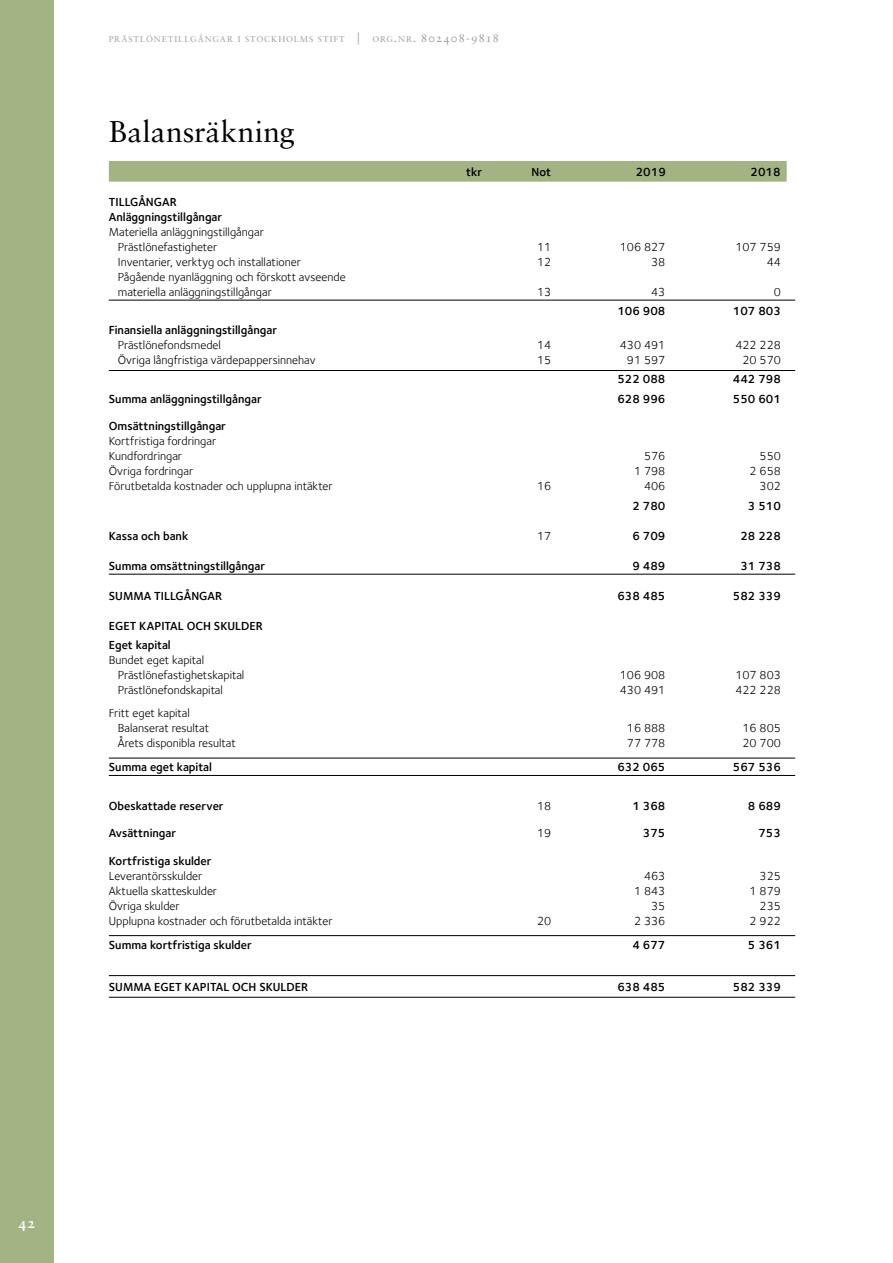
<style>
.page{position:relative;width:893px;height:1263px;background:#fff}
.page>*{position:absolute;margin:0;border:0;box-sizing:border-box;transform-origin:0 0}
.t1{font:30px "Sabon Roman Os F";letter-spacing:.005em;color:#000}
.t2{font:15px "Sabon Bold Os F";color:#fff}
.t3{font:12px/15px "Foundry Sterling";color:#000}
.t4{font:600 12px/15px "Foundry Sterling";color:#000}
.t5{font:8.4px "Sabon Roman Os F";letter-spacing:.11em;color:#9d9fa2}
.s1{font-size:12px}
</style>
<div class="page">
<div style="left:0;top:0;width:54px;height:1263px;background:#a2b484"></div>
<hr style="left:109px;top:300px;width:686px;height:1px;background:#000">
<hr style="left:109px;top:370px;width:686px;height:1px;background:#000">
<hr style="left:109px;top:574px;width:686px;height:1px;background:#000">
<hr style="left:109px;top:758px;width:686px;height:1px;background:#000">
<hr style="left:109px;top:775px;width:686px;height:1px;background:#000">
<hr style="left:109px;top:935px;width:686px;height:1px;background:#000">
<hr style="left:109px;top:975px;width:686px;height:1px;background:#000">
<hr style="left:109px;top:997px;width:686px;height:1px;background:#000">
<div style="left:109px;top:161px;width:678px;height:21px;background:#a2b484"></div>
<p class="t5" style="left:109px;top:34px;width:392px">PRÄSTLÖNETILLGÅNGAR I STOCKHOLMS STIFT <span class="s1">|</span> ORG<span class="s1">.</span>NR<span class="s1">. 802408-9818</span></p>
<h1 class="t1" style="left:109px;top:114px;width:187px">Balansräkning</h1>
<p class="t4" style="left:109px;top:194px;width:115px">TILLGÅNGAR<br>Anläggningstillgångar</p>
<p class="t3" style="left:118px;top:224px;width:148px;text-indent:-9px">Materiella anläggningstillgångar<br>Prästlönefastigheter</p>
<p class="t4" style="left:466px;top:164px;width:18px">tkr</p>
<p class="t4" style="left:532px;top:164px;width:21px">Not</p>
<p class="t4" style="left:636px;top:164px;width:32px">2019</p>
<p class="t4" style="left:751px;top:164px;width:32px">2018</p>
<p class="t3" style="left:537px;top:239px;width:16px">11</p>
<p class="t3" style="left:620px;top:239px;width:47px">106 827</p>
<p class="t3" style="left:735px;top:239px;width:47px">107 759</p>
<p class="t3" style="left:118px;top:254px;width:185px">Inventarier, verktyg och installationer</p>
<p class="t3" style="left:537px;top:254px;width:16px">12</p>
<p class="t3" style="left:651px;top:254px;width:16px">38</p>
<p class="t3" style="left:767px;top:254px;width:16px">44</p>
<p class="t3" style="left:118px;top:269px;width:229px">Pågående nyanläggning och förskott avseende materiella anläggningstillgångar</p>
<p class="t3" style="left:537px;top:284px;width:16px">13</p>
<p class="t3" style="left:651px;top:284px;width:16px">43</p>
<p class="t3" style="left:774px;top:284px;width:9px">0</p>
<p class="t4" style="left:617px;top:303px;width:49px">106 908</p>
<p class="t4" style="left:733px;top:303px;width:49px">107 803</p>
<p class="t4" style="left:109px;top:322px;width:170px">Finansiella anläggningstillgångar</p>
<p class="t3" style="left:118px;top:338px;width:105px">Prästlönefondsmedel</p>
<p class="t3" style="left:537px;top:338px;width:16px">14</p>
<p class="t3" style="left:620px;top:338px;width:47px">430 491</p>
<p class="t3" style="left:735px;top:338px;width:47px">422 228</p>
<p class="t3" style="left:118px;top:353px;width:199px">Övriga långfristiga värdepappersinnehav</p>
<p class="t3" style="left:537px;top:353px;width:16px">15</p>
<p class="t3" style="left:627px;top:353px;width:40px">91 597</p>
<p class="t3" style="left:742px;top:353px;width:40px">20 570</p>
<p class="t4" style="left:617px;top:372px;width:49px">522 088</p>
<p class="t4" style="left:733px;top:372px;width:49px">442 798</p>
<p class="t4" style="left:109px;top:391px;width:155px">Summa anläggningstillgångar</p>
<p class="t4" style="left:617px;top:391px;width:49px">628 996</p>
<p class="t4" style="left:733px;top:391px;width:49px">550 601</p>
<p class="t4" style="left:109px;top:419px;width:119px">Omsättningstillgångar</p>
<p class="t3" style="left:109px;top:434px;width:109px">Kortfristiga fordringar<br>Kundfordringar</p>
<p class="t3" style="left:644px;top:449px;width:23px">576</p>
<p class="t3" style="left:760px;top:449px;width:23px">550</p>
<p class="t3" style="left:109px;top:464px;width:86px">Övriga fordringar</p>
<p class="t3" style="left:634px;top:464px;width:33px">1 798</p>
<p class="t3" style="left:750px;top:464px;width:33px">2 658</p>
<p class="t3" style="left:109px;top:479px;width:225px">Förutbetalda kostnader och upplupna intäkter</p>
<p class="t3" style="left:537px;top:479px;width:16px">16</p>
<p class="t3" style="left:644px;top:479px;width:23px">406</p>
<p class="t3" style="left:760px;top:479px;width:23px">302</p>
<p class="t4" style="left:632px;top:498px;width:34px">2 780</p>
<p class="t4" style="left:748px;top:498px;width:34px">3 510</p>
<p class="t4" style="left:109px;top:528px;width:81px">Kassa och bank</p>
<p class="t3" style="left:537px;top:528px;width:16px">17</p>
<p class="t4" style="left:632px;top:528px;width:34px">6 709</p>
<p class="t4" style="left:740px;top:528px;width:42px">28 228</p>
<p class="t4" style="left:109px;top:558px;width:158px">Summa omsättningstillgångar</p>
<p class="t4" style="left:632px;top:558px;width:34px">9 489</p>
<p class="t4" style="left:740px;top:558px;width:42px">31 738</p>
<p class="t4" style="left:109px;top:588px;width:115px">SUMMA TILLGÅNGAR</p>
<p class="t4" style="left:617px;top:588px;width:49px">638 485</p>
<p class="t4" style="left:733px;top:588px;width:49px">582 339</p>
<p class="t4" style="left:109px;top:616px;width:155px;line-height:19.2px">EGET KAPITAL OCH SKULDER<br>Eget kapital</p>
<p class="t3" style="left:118px;top:652px;width:128px;text-indent:-9px">Bundet eget kapital<br>Prästlönefastighetskapital</p>
<p class="t3" style="left:620px;top:667px;width:47px">106 908</p>
<p class="t3" style="left:735px;top:667px;width:47px">107 803</p>
<p class="t3" style="left:118px;top:682px;width:107px">Prästlönefondskapital</p>
<p class="t3" style="left:620px;top:682px;width:47px">430 491</p>
<p class="t3" style="left:735px;top:682px;width:47px">422 228</p>
<p class="t3" style="left:118px;top:706px;width:93px;text-indent:-9px">Fritt eget kapital<br>Balanserat resultat</p>
<p class="t3" style="left:627px;top:721px;width:40px">16 888</p>
<p class="t3" style="left:742px;top:721px;width:40px">16 805</p>
<p class="t3" style="left:118px;top:736px;width:119px">Årets disponibla resultat</p>
<p class="t3" style="left:627px;top:736px;width:40px">77 778</p>
<p class="t3" style="left:742px;top:736px;width:40px">20 700</p>
<p class="t4" style="left:109px;top:759px;width:105px">Summa eget kapital</p>
<p class="t4" style="left:617px;top:759px;width:49px">632 065</p>
<p class="t4" style="left:733px;top:759px;width:49px">567 536</p>
<p class="t4" style="left:109px;top:798px;width:116px">Obeskattade reserver</p>
<p class="t3" style="left:537px;top:798px;width:16px">18</p>
<p class="t4" style="left:632px;top:798px;width:34px">1 368</p>
<p class="t4" style="left:748px;top:798px;width:34px">8 689</p>
<p class="t4" style="left:109px;top:825px;width:69px">Avsättningar</p>
<p class="t3" style="left:537px;top:826px;width:16px">19</p>
<p class="t4" style="left:643px;top:825px;width:24px">375</p>
<p class="t4" style="left:758px;top:825px;width:24px">753</p>
<p class="t4" style="left:109px;top:853px;width:104px">Kortfristiga skulder</p>
<p class="t3" style="left:109px;top:868px;width:95px">Leverantörsskulder</p>
<p class="t3" style="left:644px;top:868px;width:23px">463</p>
<p class="t3" style="left:760px;top:868px;width:23px">325</p>
<p class="t3" style="left:109px;top:883px;width:110px">Aktuella skatteskulder</p>
<p class="t3" style="left:634px;top:883px;width:33px">1 843</p>
<p class="t3" style="left:750px;top:883px;width:33px">1 879</p>
<p class="t3" style="left:109px;top:898px;width:72px">Övriga skulder</p>
<p class="t3" style="left:651px;top:898px;width:16px">35</p>
<p class="t3" style="left:760px;top:898px;width:23px">235</p>
<p class="t3" style="left:109px;top:913px;width:225px">Upplupna kostnader och förutbetalda intäkter</p>
<p class="t3" style="left:537px;top:913px;width:16px">20</p>
<p class="t3" style="left:634px;top:913px;width:33px">2 336</p>
<p class="t3" style="left:750px;top:913px;width:33px">2 922</p>
<p class="t4" style="left:109px;top:937px;width:145px">Summa kortfristiga skulder</p>
<p class="t4" style="left:632px;top:937px;width:34px">4 677</p>
<p class="t4" style="left:748px;top:937px;width:34px">5 361</p>
<p class="t4" style="left:109px;top:979px;width:201px">SUMMA EGET KAPITAL OCH SKULDER</p>
<p class="t4" style="left:617px;top:979px;width:49px">638 485</p>
<p class="t4" style="left:733px;top:979px;width:49px">582 339</p>
<p class="t2" style="left:18px;top:1213px;width:19px">42</p>
</div>
